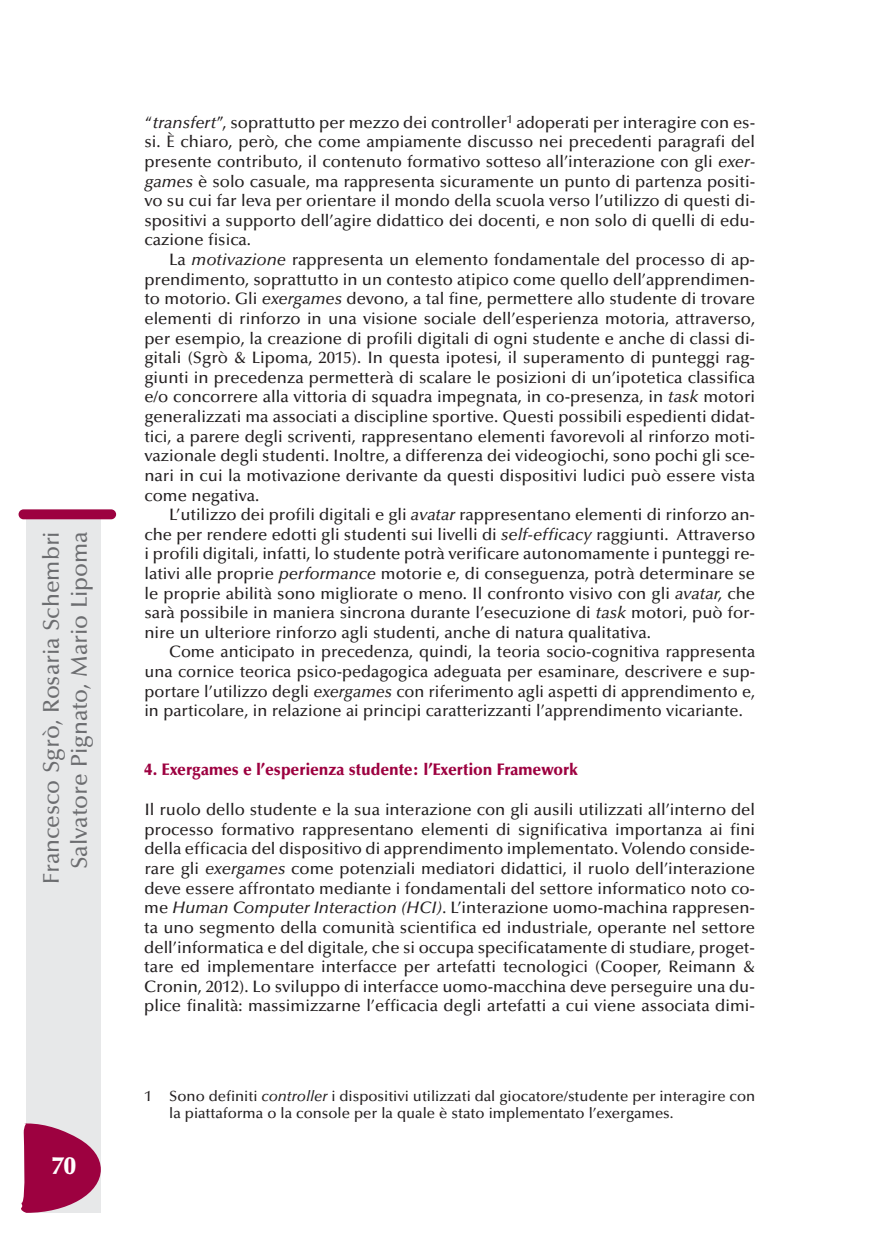
<style>
.page{position:relative;width:869px;height:1241px;background:#fff}
.page>*{position:absolute;margin:0;border:0;box-sizing:border-box;transform-origin:0 0}
.t1{font:900 24.5px "Optima";color:#fff}
.t2{font:500 22.75px/28px "Optima";color:#6c6d70;text-align:right}
.t3{font:500 16.62px/19.6px "Optima";color:#231f20;text-align:justify}
.t4{font:900 16.62px "Optima";color:#9d0140;scale:.95 1}
.t5{font:500 14.88px/17.8px "Optima";color:#231f20}
.s1{font-style:italic}
</style>
<div class="page">
<div style="left:27px;top:517px;width:74px;height:695px;background:#e7e8e9"></div>
<div style="left:19px;top:509px;width:97px;height:10px;background:#9d0140;border-radius:5px"></div>
<svg style="left:21px;top:1122px;width:80px;height:90px"></svg>
<h2 class="t2" style="left:39px;top:883px;width:354px;rotate:-90deg">Francesco Sgrò, Rosaria Schembri<br>Salvatore Pignato, Mario Lipoma</h2>
<h1 class="t1" style="left:52px;top:1155px;width:26px">70</h1>
<p class="t3" style="left:144px;top:114px;width:612px">“<span class="s1">transfert</span>”, soprattutto per mezzo dei controller<sup>1</sup> adoperati per interagire con es&shy;si. È chiaro, però, che come ampiamente discusso nei precedenti paragrafi del presente contributo, il contenuto formativo sotteso all’interazione con gli <span class="s1">exer&shy;games</span> è solo casuale, ma rappresenta sicuramente un punto di partenza positi&shy;vo su cui far leva per orientare il mondo della scuola verso l’utilizzo di questi di&shy;spositivi a supporto dell’agire didattico dei docenti, e non solo di quelli di edu&shy;cazione fisica.</p>
<p class="t3" style="left:144px;top:251px;width:612px;text-indent:25px">La <span class="s1">motivazione</span> rappresenta un elemento fondamentale del processo di ap&shy;prendimento, soprattutto in un contesto atipico come quello dell’apprendimen&shy;to motorio. Gli <span class="s1">exergames</span> devono, a tal fine, permettere allo studente di trovare elementi di rinforzo in una visione sociale dell’esperienza motoria, attraverso, per esempio, la creazione di profili digitali di ogni studente e anche di classi di&shy;gitali (Sgrò &amp; Lipoma, 2015). In questa ipotesi, il superamento di punteggi rag&shy;giunti in precedenza permetterà di scalare le posizioni di un’ipotetica classifica e/o concorrere alla vittoria di squadra impegnata, in co-presenza, in <span class="s1">task</span> motori generalizzati ma associati a discipline sportive. Questi possibili espedienti didat&shy;tici, a parere degli scriventi, rappresentano elementi favorevoli al rinforzo moti&shy;vazionale degli studenti. Inoltre, a differenza dei videogiochi, sono pochi gli sce&shy;nari in cui la motivazione derivante da questi dispositivi ludici può essere vista come negativa.</p>
<p class="t3" style="left:144px;top:506px;width:612px;text-indent:25px">L’utilizzo dei profili digitali e gli <span class="s1">avatar</span> rappresentano elementi di rinforzo an&shy;che per rendere edotti gli studenti sui livelli di <span class="s1">self-efficacy</span> raggiunti. Attraverso i profili digitali, infatti, lo studente potrà verificare autonomamente i punteggi re&shy;lativi alle proprie <span class="s1">performance</span> motorie e, di conseguenza, potrà determinare se le proprie abilità sono migliorate o meno. Il confronto visivo con gli <span class="s1">avatar,</span> che sarà possibile in maniera sincrona durante l’esecuzione di <span class="s1">task</span> motori, può for&shy;nire un ulteriore rinforzo agli studenti, anche di natura qualitativa.</p>
<p class="t3" style="left:144px;top:643px;width:612px;text-indent:25px">Come anticipato in precedenza, quindi, la teoria socio-cognitiva rappresenta una cornice teorica psico-pedagogica adeguata per esaminare, descrivere e sup&shy;portare l’utilizzo degli <span class="s1">exergames</span> con riferimento agli aspetti di apprendimento e, in particolare, in relazione ai principi caratterizzanti l’apprendimento vicariante.</p>
<p class="t4" style="left:144px;top:762px;width:457px">4. Exergames e l’esperienza studente: l’Exertion Framework</p>
<p class="t3" style="left:144px;top:801px;width:612px">Il ruolo dello studente e la sua interazione con gli ausili utilizzati all’interno del processo formativo rappresentano elementi di significativa importanza ai fini della efficacia del dispositivo di apprendimento implementato. Volendo conside&shy;rare gli <span class="s1">exergames</span> come potenziali mediatori didattici, il ruolo dell’interazione deve essere affrontato mediante i fondamentali del settore informatico noto co&shy;me <span class="s1">Human Computer Interaction (HCI).</span> L’interazione uomo-machina rappresen&shy;ta uno segmento della comunità scientifica ed industriale, operante nel settore dell’informatica e del digitale, che si occupa specificatamente di studiare, proget&shy;tare ed implementare interfacce per artefatti tecnologici (Cooper, Reimann &amp; Cronin, 2012). Lo sviluppo di interfacce uomo-macchina deve perseguire una du&shy;plice finalità: massimizzarne l’efficacia degli artefatti a cui viene associata dimi-</p>
<p class="t5" style="left:169px;top:1087px;width:587px;text-indent:-25px">1 Sono definiti <span class="s1">controller</span> i dispositivi utilizzati dal giocatore/studente per interagire con la piattaforma o la console per la quale è stato implementato l’exergames.</p>
</div>
